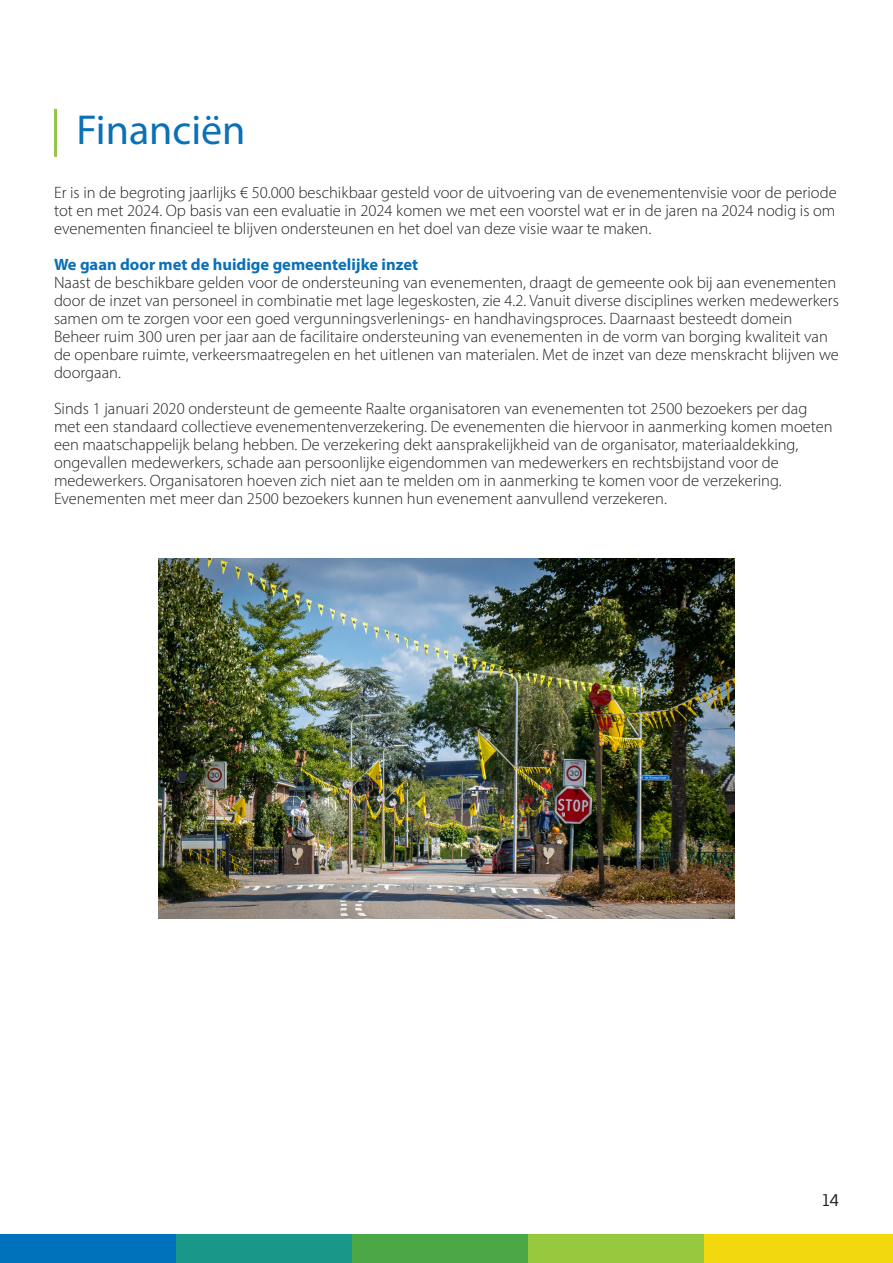
<style>
.page{position:relative;width:893px;height:1263px;background:#fff}
.page>*{position:absolute;margin:0;border:0;box-sizing:border-box;transform-origin:0 0}
.t1{font:42px "Myriad Pro";color:#0a71b6}
.t2{font:18px "Ciutadella";color:#231f20}
.t3{font:300 16.5px/18px "Myriad Pro";color:#231f20}
.t4{font:700 16.5px "Myriad Pro";color:#0b70b7}
</style>
<div class="page">
<div style="left:0;top:1234px;width:176px;height:29px;background:#0072bc"></div>
<div style="left:176px;top:1234px;width:176px;height:29px;background:#199889"></div>
<div style="left:352px;top:1234px;width:176px;height:29px;background:#4ca847"></div>
<div style="left:528px;top:1234px;width:176px;height:29px;background:#96c93e"></div>
<div style="left:704px;top:1234px;width:189px;height:29px;background:#f2d80f"></div>
<hr style="left:54px;top:109px;width:3px;height:48px;background:#96c649">
<img style="left:158px;top:558px;width:577px;height:360px">
<p class="t1" style="left:76px;top:104px;width:171px">Financiën</p>
<p class="t3" style="left:54px;top:183px;width:784px;text-align:justify">Er is in de begroting jaarlijks € 50.000 beschikbaar gesteld voor de uitvoering van de evenementenvisie voor de periode tot en met 2024. Op basis van een evaluatie in 2024 komen we met een voorstel wat er in de jaren na 2024 nodig is om evenementen financieel te blijven ondersteunen en het doel van deze visie waar te maken.</p>
<p class="t4" style="left:54px;top:254px;width:366px">We gaan door met de huidige gemeentelijke inzet</p>
<p class="t3" style="left:54px;top:273px;width:786px">Naast de beschikbare gelden voor de ondersteuning van evenementen, draagt de gemeente ook bij aan evenementen door de inzet van personeel in combinatie met lage legeskosten, zie 4.2. Vanuit diverse disciplines werken medewerkers samen om te zorgen voor een goed vergunningsverlenings- en handhavingsproces. Daarnaast besteedt domein Beheer ruim 300 uren per jaar aan de facilitaire ondersteuning van evenementen in de vorm van borging kwaliteit van de openbare ruimte, verkeersmaatregelen en het uitlenen van materialen. Met de inzet van deze menskracht blijven we doorgaan.</p>
<p class="t3" style="left:54px;top:399px;width:780px">Sinds 1 januari 2020 ondersteunt de gemeente Raalte organisatoren van evenementen tot 2500 bezoekers per dag met een standaard collectieve evenementenverzekering. De evenementen die hiervoor in aanmerking komen moeten een maatschappelijk belang hebben. De verzekering dekt aansprakelijkheid van de organisator, materiaaldekking, ongevallen medewerkers, schade aan persoonlijke eigendommen van medewerkers en rechtsbijstand voor de medewerkers. Organisatoren hoeven zich niet aan te melden om in aanmerking te komen voor de verzekering.<br>Evenementen met meer dan 2500 bezoekers kunnen hun evenement aanvullend verzekeren.</p>
<p class="t2" style="left:822px;top:1190px;width:18px">14</p>
</div>
